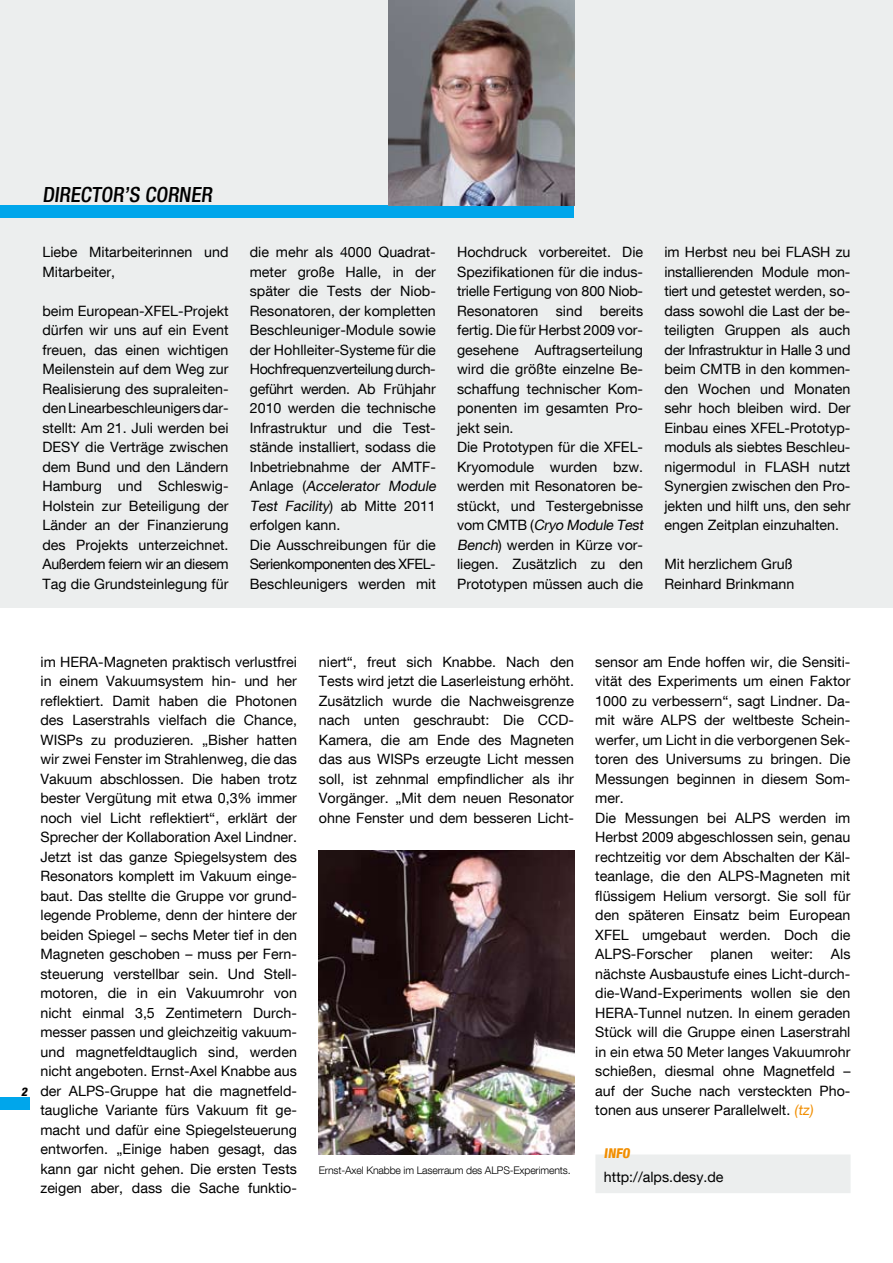
<style>
.page{position:relative;width:893px;height:1263px;background:#fff}
.page>*{position:absolute;margin:0;border:0;box-sizing:border-box;transform-origin:0 0}
.t1{font:21px "Desy Neue Helvetica 67 Cond M";color:#000}
.t2{font:14.25px/19.5px "Desy Neue Helvetica 55 Roman";color:#000}
.t3{font:13.5px "Desy Neue Helvetica 87 Cond H";color:#f18e00}
.t4{font:12px "Desy Neue Helvetica 87 Cond H";color:#000}
.t5{font:300 10.5px "Desy Neue Helvetica 45";letter-spacing:-.015em;color:#000}
.s1{font-style:italic}
.s2{color:#f18e00}
</style>
<div class="page">
<div style="left:0;top:1097px;width:30px;height:13px;background:#00a6eb"></div>
<div style="left:0;top:0;width:893px;height:608px;background:#eceeee"></div>
<div style="left:0;top:205px;width:574px;height:13px;background:#00a6eb"></div>
<img style="left:319px;top:851px;width:255px;height:303px">
<div style="left:596px;top:1155px;width:254px;height:37px;background:#eceeee"></div>
<div style="left:595px;top:1154px;width:255px;height:39px;border:2px solid #eceeee"></div>
<img style="left:388px;top:0;width:186px;height:205px">
<h1 class="t1" style="left:43px;top:182px;width:174px">DIRECTOR’S CORNER</h1>
<p class="t2" style="left:43px;top:242px;width:188px">Liebe Mitarbeiterinnen und<br>Mitarbeiter,</p>
<p class="t2" style="left:43px;top:300px;width:188px">beim European-XFEL-Projekt dürfen wir uns auf ein Event freuen, das einen wichtigen<br>Meilenstein auf dem Weg zur<br>Realisierung des supraleiten&shy;den Linearbe-schleunigers dar-- stellt: Am 21. Juli werden bei<br>DESY die Verträge zwischen dem Bund und den Ländern<br>Hamburg und Schleswig-<br>Holstein zur Beteiligung der<br>Länder an der Finanzierung des Projekts unterzeichnet.<br>Außerdem feiern wir an diesem<br>Tag die Grundstein- legung für</p>
<p class="t2" style="left:250px;top:242px;width:190px">die mehr als 4000 Quadrat&shy;meter große Halle, in der später die Tests der Niob-<br>Resonatoren, der kompletten<br>Be-schleu--ni-ger-Module sowie der Hohlleiter-Systeme für die<br>Hoch--frequenz--ver--teilung durch--- ge-führt wer--den. Ab Früh-jahr<br>2010 werden die tech-nische<br>Infrastruktur und die Test&shy;stände installiert, sodass die<br>Inbetriebnahme der AMTF-<br>A n-- l a g e (<span class="s1">Acceler-ator Mod-ule<br>Test Faci-lity</span>) ab Mitte 2011 erfolgen kann.<br>Die Ausschreibungen für die<br>Serienkomponenten des XFEL-<br>Beschleunigers werden mit</p>
<p class="t2" style="left:457px;top:242px;width:190px">Hochdruck vorbereitet. Die<br>Spezifikationen für die indus&shy;tri-elle Fertigung von 800 Niob-<br>Resonatoren sind bereits fertig. Die für Herbst 2009 vor&shy;ge-sehene Auftrags-erteilung wird die größte einzelne Be&shy;schaffung techni-scher Kom&shy;po--nenten im ge--sam-ten Pro&shy;jekt sein.<br>Die Prototypen für die XFEL-<br>Kryomodule wurden bzw. werden mit Resonatoren be&shy;stückt, und Testergebnisse v o m C M T B ( <span class="s1">Cryo Module Test<br>Bench</span>) werden in Kürze vor&shy;liegen. Zusätzlich zu den<br>Prototypen müssen auch die</p>
<p class="t2" style="left:664px;top:242px;width:188px;text-align:justify">im Herbst neu bei FLASH zu installierenden Module mon&shy;tiert und getestet werden, so&shy;dass sowohl die Last der be&shy;teiligten Gruppen als auch der Infrastruktur in Halle 3 und beim CMTB in den kommen&shy;den Wochen und Monaten sehr hoch bleiben wird. Der Einbau eines XFEL-Proto-typ&shy;moduls als siebtes Beschleu&shy;nigermodul in FLASH nutzt Synergien zwischen den Pro&shy;jekten und hilft uns, den sehr engen Zeitplan einzuhalten.</p>
<p class="t2" style="left:664px;top:554px;width:131px">Mit herzlichem Gruß<br>Reinhard Brinkmann</p>
<p class="t4" style="left:21px;top:1084px;width:9px">2</p>
<p class="t2" style="left:40px;top:651px;width:258px;text-align:justify">im HERA-Magneten praktisch verlustfrei in einem Vakuumsystem hin- und her reflektiert. Damit haben die Photonen des Laserstrahls vielfach die Chance, WISPs zu produzieren. „Bisher hatten wir zwei Fenster im Strahlenweg, die das Vakuum abschlossen. Die haben trotz bester Vergütung mit etwa 0,3% immer noch viel Licht reflektiert“, erklärt der Sprecher der Kollaboration Axel Lindner.<br>Jetzt ist das ganze Spiegelsystem des Resonators komplett im Vakuum einge&shy;baut. Das stellte die Gruppe vor grund&shy;legende Probleme, denn der hintere der beiden Spiegel – sechs Meter tief in den Magneten geschoben – muss per Fern&shy;steuerung verstellbar sein. Und Stell&shy;motoren, die in ein Vakuumrohr von nicht einmal 3,5 Zentimetern Durch&shy;messer passen und gleichzeitig vakuum&shy;und magnetfeldtauglich sind, werden nicht angeboten. Ernst-Axel Knabbe aus der ALPS-Gruppe hat die magnetfeld&shy;taugliche Variante fürs Vakuum fit ge&shy;macht und dafür eine Spiegelsteuerung entworfen. „Einige haben gesagt, das kann gar nicht gehen. Die ersten Tests zeigen aber, dass die Sache funktio-</p>
<p class="t2" style="left:319px;top:651px;width:257px;text-align:justify">niert“, freut sich Knabbe. Nach den Tests wird jetzt die Laserleistung erhöht.<br>Zusätzlich wurde die Nachweisgrenze nach unten geschraubt: Die CCD-Kamera, die am Ende des Magneten das aus WISPs erzeugte Licht messen soll, ist zehnmal empfindlicher als ihr Vorgänger. „Mit dem neuen Resonator ohne Fenster und dem besseren Licht-</p>
<p class="t2" style="left:595px;top:651px;width:257px">sensor am Ende hoffen wir, die Sensiti&shy;vität des Experiments um einen Faktor 1000 zu verbessern“, sagt Lindner. Da&shy;mit wäre ALPS der weltbeste Schein&shy;werfer, um Licht in die verborgenen Sek&shy;toren des Universums zu bringen. Die Messungen beginnen in diesem Som&shy;mer.<br>Die Messungen bei ALPS werden im Herbst 2009 abgeschlossen sein, genau rechtzeitig vor dem Abschalten der Käl&shy;teanlage, die den ALPS-Magneten mit flüssigem Helium versorgt. Sie soll für den späteren Einsatz beim European XFEL umgebaut werden. Doch die ALPS-Forscher planen weiter: Als nächste Ausbaustufe eines Licht-durch&shy;die-Wand-Experiments wollen sie den HERA-Tunnel nutzen. In einem geraden Stück will die Gruppe einen Laserstrahl in ein etwa 50 Meter langes Vakuumrohr schießen, diesmal ohne Magnetfeld – auf der Suche nach versteckten Pho&shy;tonen aus unserer Parallelwelt. <span class="s2">(tz)</span></p>
<p class="t3" style="left:604px;top:1145px;width:29px">INFO</p>
<p class="t5" style="left:319px;top:1163px;width:253px">Ernst-Axel Knabbe im Laserraum des ALPS-Ex-periments.</p>
<p class="t2" style="left:604px;top:1167px;width:121px">http://alps.desy.de</p>
</div>
